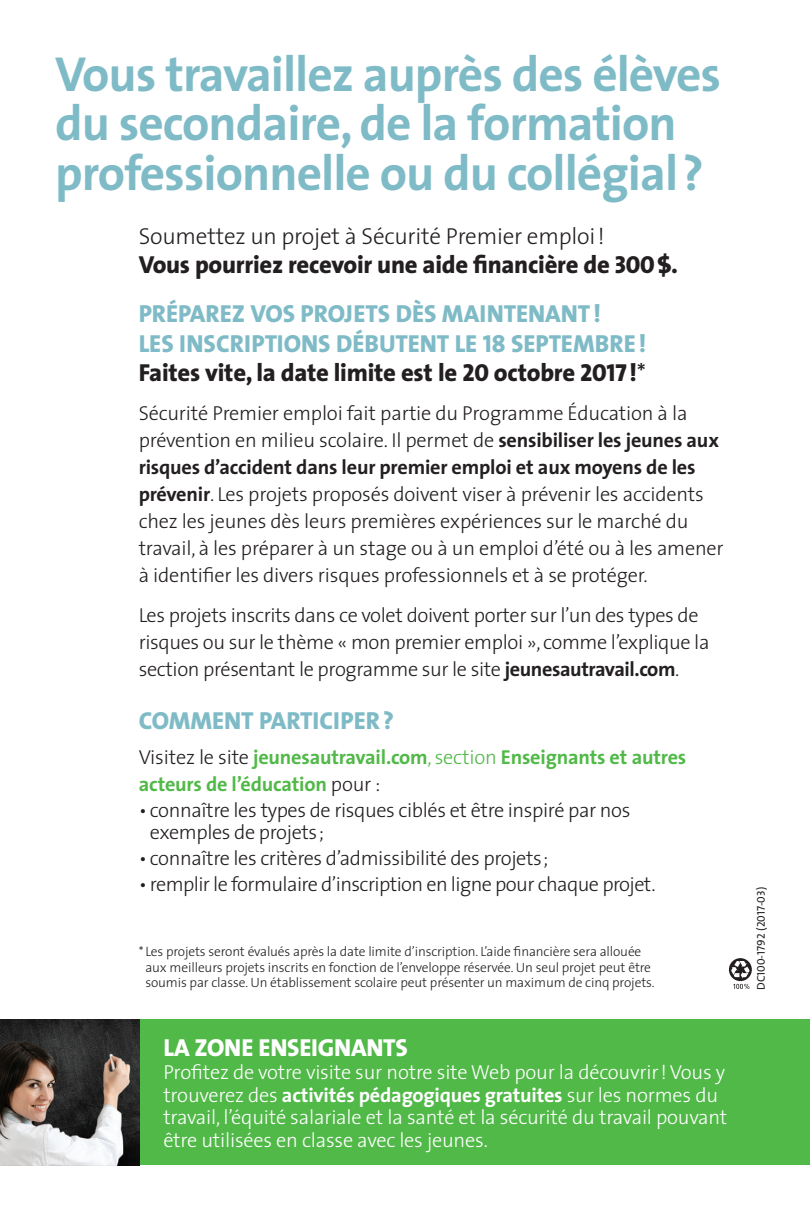
<style>
.page{position:relative;width:810px;height:1215px;background:#fff}
.page>*{position:absolute;margin:0;border:0;box-sizing:border-box;transform-origin:0 0}
.t1{font:700 49.5px/49.5px "The Sans";letter-spacing:-.02em;color:#7fbbc7}
.Sous-titres{font:800 24.75px/29.2px "The Sans";color:#7fbbc7}
.Texte{font:800 24.75px "The Sans";letter-spacing:-.01em;color:#231f20}
.Texte-2{font:800 24.75px "The Sans";letter-spacing:-.01em;color:#fff}
.Texte-3{font:300 23.18px "The Sans";letter-spacing:-.01em;color:#231f20}
.Texte-4{font:300 20.25px/27px "The Sans";letter-spacing:-.02em;color:#231f20}
.Texte-5{font:300 20.25px/22.5px "The Sans";letter-spacing:-.01em;color:#fff}
.Texte-6{font:700 20.25px/27px "The Sans";letter-spacing:-.01em;color:#51b948}
.Texte-7{font:300 13.5px/15.8px "The Sans";letter-spacing:-.01em;color:#231f20}
.t2{font:11.25px "The Sans Caps";color:#231f20}
.s1{font-family:"The Sans Extra Bold Caps";font-weight:400}
.s2{color:#231f20}
.s3{font-family:"The Sans Extra Bold Caps";font-weight:400;color:#231f20}
.s4{font-weight:400;color:#231f20}
.s5{font-weight:700}
.s6{font-weight:300;color:#231f20}
.s7{font-weight:300}
</style>
<div class="page">
<div style="left:139px;top:1019px;width:671px;height:146px;background:#51b948"></div>
<img style="left:0;top:1019px;width:139px;height:146px">
<svg style="left:729px;top:958px;width:23px;height:31px"></svg>
<p class="t1" style="left:55px;top:48px;width:668px">Vous travaillez auprès des élèves du secondaire, de la formation professionnelle ou du collégial?</p>
<p class="Texte-3" style="left:139px;top:217px;width:467px">Soumettez un projet à Sécurité Premier emploi!</p>
<p class="Texte" style="left:139px;top:244px;width:541px">Vous pourriez recevoir une aide financière de <span class="s1">300 $</span>.</p>
<p class="Sous-titres" style="left:139px;top:299px;width:509px">PRÉPAREZ VOS PROJETS DÈS MAINTENANT!<br>LES INSCRIPTIONS DÉBUTENT LE <span class="s1">18</span> SEPTEMBRE !<br><span class="s2">Faites vite, la date limite est le</span> <span class="s3">20</span> <span class="s2">octobre</span> <span class="s3">2017</span> <span class="s2">!</span><span class="s4">*</span></p>
<p class="Texte-4" style="left:139px;top:399px;width:587px">Sécurité Premier emploi fait partie du Programme Éducation à la prévention en milieu scolaire. Il permet de <span class="s5">sensibiliser les jeunes aux risques d’accident dans leur premier emploi et aux moyens de les prévenir</span>. Les projets proposés doivent viser à prévenir les accidents chez les jeunes dès leurs premières expériences sur le marché du travail, à les préparer à un stage ou à un emploi d’été ou à les amener à identifier les divers risques professionnels et à se protéger.</p>
<p class="Texte-4" style="left:139px;top:601px;width:572px">Les projets inscrits dans ce volet doivent porter sur l’un des types de risques ou sur le thème « mon premier emploi », comme l’explique la section présentant le programme sur le site <span class="s5">jeunesautravail.com</span>.</p>
<p class="Sous-titres" style="left:139px;top:705px;width:257px">COMMENT PARTICIPER?</p>
<p class="Texte-6" style="left:139px;top:743px;width:549px"><span class="s6">Visitez le site</span> jeunesautravail.com<span class="s7">, section</span> Enseignants et autres acteurs de l’éducation <span class="s6">pour :</span></p>
<p class="Texte-4" style="left:150px;top:798px;width:482px;line-height:22.5px;text-indent:-11px">• connaître les types de risques ciblés et être inspiré par nos exemples de projets;</p>
<p class="Texte-4" style="left:139px;top:844px;width:411px">• connaître les critères d’admissibilité des projets;</p>
<p class="Texte-4" style="left:139px;top:870px;width:518px">• remplir le formulaire d’inscription en ligne pour chaque projet.</p>
<p class="Texte-7" style="left:145px;top:943px;width:511px;text-indent:-7px">* Les projets seront évalués après la date limite d’inscription. L’aide financière sera allouée aux meilleurs projets inscrits en fonction de l’enveloppe réservée. Un seul projet peut être soumis par classe. Un établissement scolaire peut présenter un maximum de cinq projets.</p>
<p class="Texte-2" style="left:163px;top:1027px;width:246px">LA ZONE ENSEIGNANTS</p>
<p class="Texte-5" style="left:163px;top:1061px;width:565px">Profitez de votre visite sur notre site Web pour la découvrir! Vous y trouverez des <span class="s5">activités pédagogiques gratuites</span> sur les normes du travail, l’équité salariale et la santé et la sécurité du travail pouvant être utilisées en classe avec les jeunes.</p>
<p class="t2" style="left:752px;top:990px;width:104px;rotate:-90deg">DC100-1792 (2017-03)</p>
</div>
